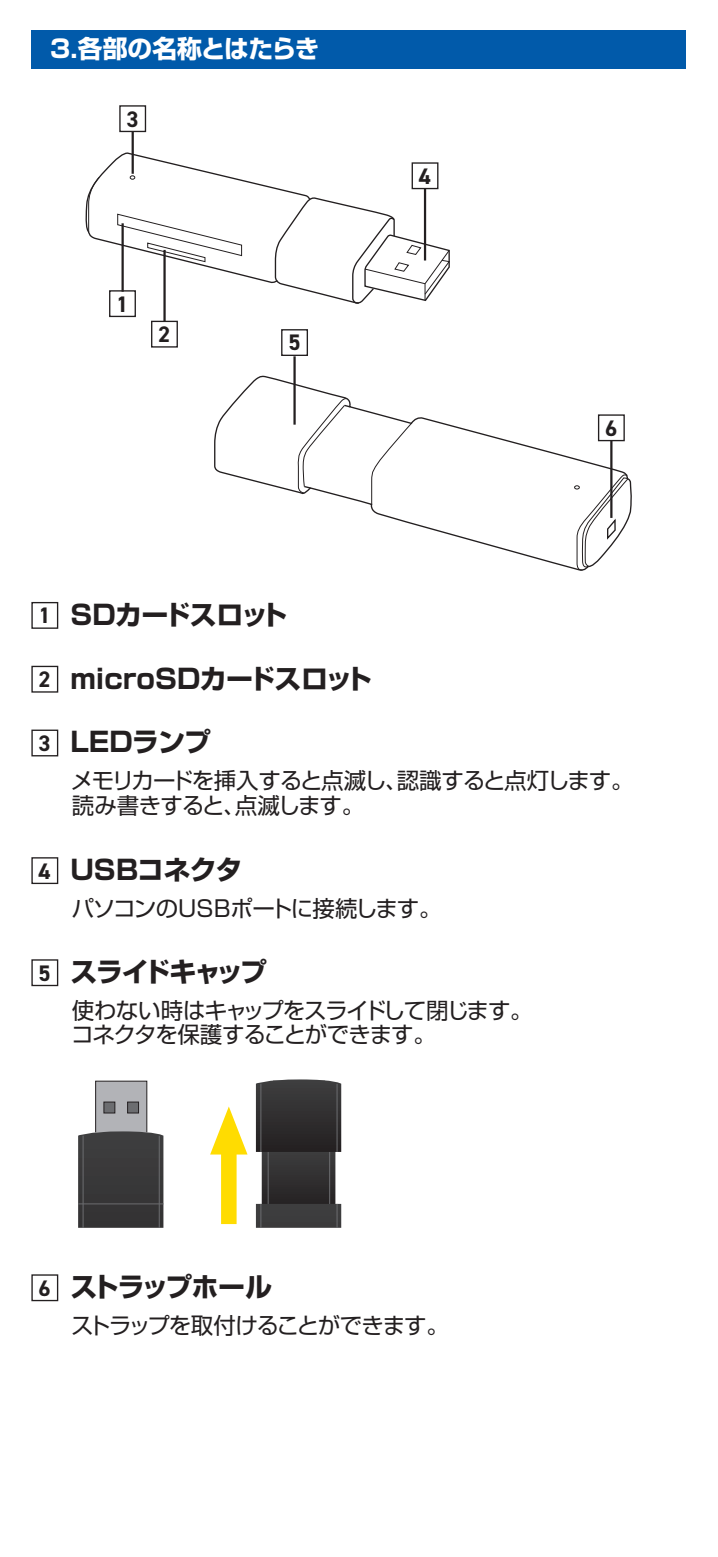
<style>
.page{position:relative;width:718px;height:1557px;background:#fff}
.page>*{position:absolute;margin:0;border:0;box-sizing:border-box;transform-origin:0 0}
.t1{font:700 27px "Shin Go Pro";letter-spacing:-.03em;color:#231f20}
.t2{font:700 27px "Shin Go Pro";letter-spacing:-.095em;color:#231f20}
.t3{font:700 24.75px "Shin Go Pro";letter-spacing:-.025em;color:#fff}
.t4{font:22.5px/24.8px "Shin Go Pro";letter-spacing:-.055em;color:#231f20}
.t5{font:700 22.5px "DIN2014";color:#231f20}
.s1{font-family:"DIN2014";font-size:22.5px}
</style>
<div class="page">
<svg style="left:86px;top:152px;width:364px;height:152px"></svg>
<svg style="left:214px;top:375px;width:418px;height:194px"></svg>
<svg style="left:371px;top:422px;width:41px;height:84px"></svg>
<svg style="left:296px;top:397px;width:55px;height:97px"></svg>
<svg style="left:574px;top:472px;width:54px;height:99px"></svg>
<div style="left:31px;top:31px;width:654px;height:38px;background:#015aaa"></div>
<hr style="left:121px;top:223px;width:3px;height:69px;background:#231f20">
<hr style="left:163px;top:250px;width:3px;height:72px;background:#231f20">
<hr style="left:424px;top:188px;width:2px;height:72px;background:#231f20">
<hr style="left:293px;top:356px;width:3px;height:68px;background:#231f20">
<hr style="left:131px;top:131px;width:3px;height:43px;background:#231f20">
<div style="left:109px;top:290px;width:27px;height:27px;border:1px solid #231f20"></div>
<div style="left:31px;top:602px;width:27px;height:27px;border:1px solid #231f20"></div>
<div style="left:31px;top:665px;width:27px;height:27px;border:1px solid #231f20"></div>
<div style="left:31px;top:729px;width:27px;height:27px;border:1px solid #231f20"></div>
<div style="left:31px;top:857px;width:27px;height:27px;border:1px solid #231f20"></div>
<div style="left:31px;top:959px;width:27px;height:27px;border:1px solid #231f20"></div>
<div style="left:31px;top:1274px;width:27px;height:27px;border:1px solid #231f20"></div>
<div style="left:151px;top:321px;width:27px;height:26px;border:1px solid #231f20"></div>
<div style="left:411px;top:162px;width:27px;height:27px;border:1px solid #231f20"></div>
<div style="left:119px;top:105px;width:27px;height:27px;border:1px solid #231f20"></div>
<div style="left:281px;top:329px;width:27px;height:27px;border:1px solid #231f20"></div>
<div style="left:598px;top:414px;width:26px;height:27px;border:1px solid #231f20"></div>
<hr style="left:610px;top:441px;width:2px;height:77px;background:#231f20">
<svg style="left:210px;top:1106px;width:37px;height:117px"></svg>
<div style="left:95px;top:1080px;width:52px;height:52px;background:#b2b3b7;border:1px solid #231f20"></div>
<div style="left:78px;top:1131px;width:85px;height:96px;background:#3a393a"></div>
<hr style="left:83px;top:1135px;width:1px;height:92px;background:#6c6d70">
<hr style="left:78px;top:1203px;width:85px;height:1px;background:#6c6d70">
<hr style="left:159px;top:1135px;width:1px;height:92px;background:#6c6d70">
<div style="left:127px;top:1101px;width:12px;height:12px;background:#6c6d70;border:1px solid #231f20"></div>
<div style="left:104px;top:1101px;width:11px;height:12px;background:#6c6d70;border:1px solid #231f20"></div>
<svg style="left:256px;top:1079px;width:85px;height:148px;background:#3f3e3f"></svg>
<hr style="left:260px;top:1083px;width:1px;height:68px;background:#6c6d70">
<hr style="left:336px;top:1083px;width:1px;height:68px;background:#6c6d70">
<p class="t3" style="left:50px;top:29px;width:271px">3.各部の名称とはたらき</p>
<p class="t5" style="left:126px;top:104px;width:14px">3</p>
<p class="t5" style="left:116px;top:289px;width:14px">1</p>
<p class="t5" style="left:158px;top:319px;width:14px">2</p>
<p class="t5" style="left:288px;top:328px;width:14px">5</p>
<p class="t5" style="left:419px;top:161px;width:14px">4</p>
<p class="t5" style="left:39px;top:600px;width:14px">1</p>
<p class="t1" style="left:70px;top:593px;width:218px">SDカードスロット</p>
<p class="t1" style="left:39px;top:657px;width:335px"><span class="s1">2</span> microSDカードスロット</p>
<p class="t1" style="left:39px;top:720px;width:174px"><span class="s1">3</span> LEDランプ</p>
<p class="t5" style="left:605px;top:413px;width:14px">6</p>
<p class="t4" style="left:71px;top:765px;width:564px">メモリカードを挿入すると点滅し、認識すると点灯します。読み書きすると、点滅します。</p>
<p class="t1" style="left:39px;top:848px;width:205px"><span class="s1">4</span> USBコネクタ</p>
<p class="t4" style="left:72px;top:892px;width:371px">パソコンのUSBポートに接続します。</p>
<p class="t2" style="left:39px;top:950px;width:230px"><span class="s1">5</span> スライドキャップ</p>
<p class="t4" style="left:71px;top:994px;width:463px">使わない時はキャップをスライドして閉じます。コネクタを保護することができます。</p>
<p class="t1" style="left:39px;top:1265px;width:235px"><span class="s1">6</span> ストラップホール</p>
<p class="t4" style="left:71px;top:1309px;width:379px">ストラップを取付けることができます。</p>
</div>
